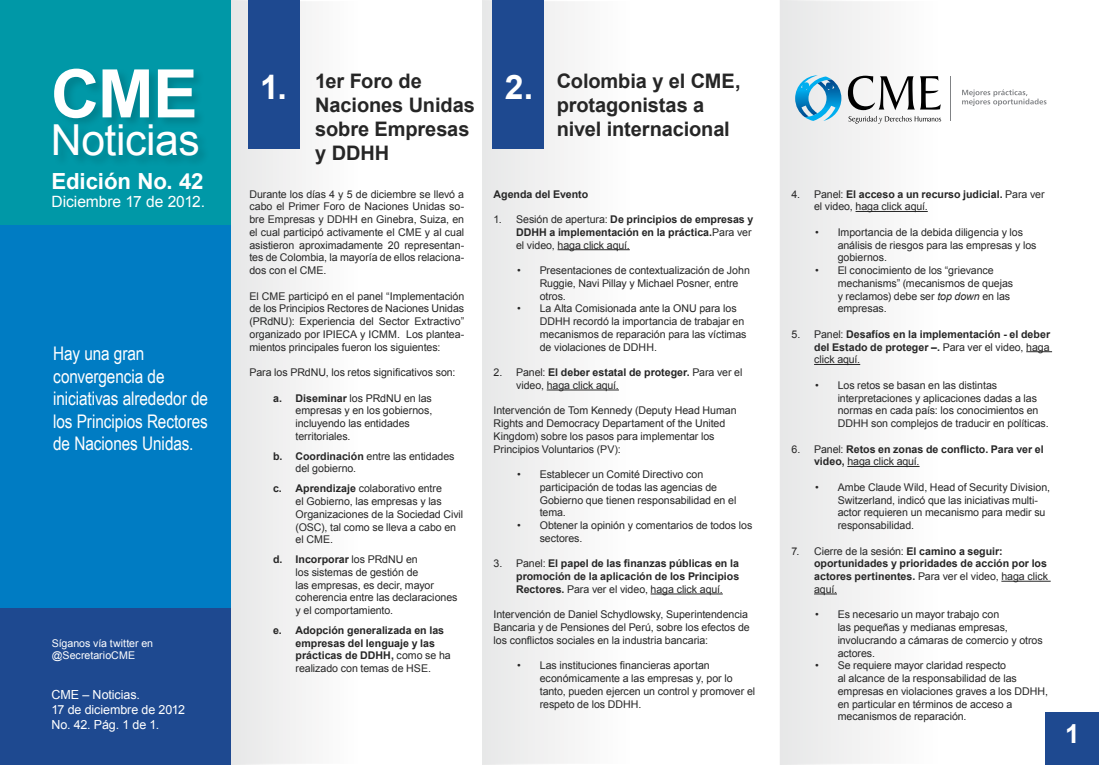
<style>
.page{position:relative;width:1099px;height:765px;background:#fff}
.page>*{position:absolute;margin:0;border:0;box-sizing:border-box;transform-origin:0 0}
.t1{font:700 67px "Arial";color:#fff}
.t2{font:42.75px "Arial";letter-spacing:-.01em;color:#fff}
.t3{font:700 33.75px "Arial";color:#fff}
.t4{font:700 26.25px "Arial";color:#fff}
.t5{font:700 22.25px "Arial";letter-spacing:-.005em;color:#fff}
.t6{font:700 20px/24px "Arial";letter-spacing:-.005em;color:#262626}
.t7{font:18.75px/22.5px "Arial Narrow";letter-spacing:-.005em;color:#fff}
.t8{font:15.62px "Arial";letter-spacing:-.005em;color:#fff}
.t9{font:12.5px/15px "Arial";letter-spacing:-.01em;color:#fff}
.t10{font:10.62px/12.8px "Arial";letter-spacing:-.005em;color:#262626}
.t11{font:700 10.62px/12.8px "Arial";color:#262626}
.t12{font:10.62px/12.2px "Arial";color:#fff}
.s1{font-weight:700}
.s2{font-weight:400}
.s3{font-style:italic}
</style>
<div class="page">
<div style="left:0;top:0;width:231px;height:763px;background:#007cc3"></div>
<div style="left:0;top:0;width:231px;height:225px;background:#0098a7"></div>
<div style="left:0;top:608px;width:231px;height:157px;background:#1e4990"></div>
<div style="left:53px;top:67px;width:157px;height:100px;background:#000;opacity:.15"></div>
<div style="left:780px;top:1px;width:310px;height:763px;background:linear-gradient(to right,#ececed,#fff)"></div>
<svg style="left:847px;top:76px;width:93px;height:34px"></svg>
<svg style="left:848px;top:116px;width:93px;height:8px"></svg>
<img style="left:795px;top:75px;width:36px;height:42px">
<img style="left:804px;top:80px;width:37px;height:41px">
<hr style="left:950px;top:76px;width:1px;height:45px;background:#808285">
<svg style="left:962px;top:89px;width:84px;height:17px"></svg>
<div style="left:1045px;top:713px;width:53px;height:52px;background:#1e4990"></div>
<div style="left:479px;top:1px;width:298px;height:763px;background:linear-gradient(to right,#ededed,#fff)"></div>
<div style="left:232px;top:1px;width:249px;height:763px;background:linear-gradient(to right,#eceded,#fff)"></div>
<div style="left:231px;top:0;width:250px;height:765px;border:1px solid #fff"></div>
<div style="left:248px;top:0;width:51px;height:149px;background:#1e4990"></div>
<div style="left:492px;top:0;width:52px;height:149px;background:#1e4990"></div>
<hr style="left:557px;top:249px;width:72px;height:1px;background:#262626">
<hr style="left:546px;top:390px;width:73px;height:1px;background:#262626">
<hr style="left:650px;top:594px;width:72px;height:1px;background:#262626">
<hr style="left:855px;top:211px;width:72px;height:1px;background:#262626">
<svg style="left:1026px;top:351px;width:26px;height:1px"></svg>
<hr style="left:814px;top:364px;width:46px;height:1px;background:#262626">
<hr style="left:847px;top:466px;width:72px;height:1px;background:#262626">
<hr style="left:1001px;top:581px;width:49px;height:1px;background:#262626">
<svg style="left:814px;top:594px;width:23px;height:1px"></svg>
<h1 class="t1" style="left:51px;top:49px;width:148px">CME</h1>
<h2 class="t2" style="left:51px;top:112px;width:150px">Noticias</h2>
<h3 class="t5" style="left:51px;top:166px;width:154px">Edición No. 42</h3>
<h3 class="t8" style="left:51px;top:192px;width:155px">Diciembre 17 de 2012.</h3>
<h3 class="t7" style="left:53px;top:342px;width:156px">Hay una gran convergencia de iniciativas alrededor de los Principios Rectores de Naciones Unidas.</h3>
<p class="t12" style="left:52px;top:637px;width:103px">Síganos vía twitter en @SecretarioCME</p>
<p class="t9" style="left:51px;top:687px;width:135px">CME – Noticias.<br>17 de diciembre de 2012<br>No. 42. Pág. 1 de 1.</p>
<h3 class="t6" style="left:315px;top:69px;width:161px">1er Foro de<br>Naciones Unidas sobre Empresas y DDHH</h3>
<h3 class="t6" style="left:556px;top:69px;width:185px">Colombia y el CME, protagonistas a nivel internacional</h3>
<h3 class="t3" style="left:260px;top:65px;width:28px">1.</h3>
<h3 class="t3" style="left:505px;top:65px;width:30px">2.</h3>
<p class="t10" style="left:249px;top:188px;width:216px;text-align:justify">Durante los días 4 y 5 de diciembre se llevó a cabo el Primer Foro de Naciones Unidas so&shy;bre Empresas y DDHH en Ginebra, Suiza, en el cual participó activamente el CME y al cual asistieron aproximadamente 20 representan&shy;tes de Colombia, la mayoría de ellos relaciona&shy;dos con el CME.</p>
<p class="t10" style="left:249px;top:290px;width:216px;text-align:justify">El CME participó en el panel “Implementación de los Principios Rectores de Naciones Unidas (PRdNU): Experiencia del Sector Extractivo” organizado por IPIECA y ICMM. Los plantea&shy;mientos principales fueron los siguientes:</p>
<p class="t10" style="left:249px;top:366px;width:207px">Para los PRdNU, los retos significativos son:</p>
<p class="t10" style="left:295px;top:392px;width:138px;text-indent:-23px"><span class="s1">a. Diseminar</span> los PRdNU en las empresas y en los gobiernos, incluyendo las entidades territoriales.</p>
<p class="t10" style="left:295px;top:450px;width:160px;text-indent:-23px"><span class="s1">b. Coordinación</span> entre las entidades del gobierno.</p>
<p class="t10" style="left:295px;top:482px;width:169px;text-indent:-23px"><span class="s1">c. Aprendizaje</span> colaborativo entre<br>el Gobierno, las empresas y las<br>Organizaciones de la Sociedad Civil (OSC), tal como se lleva a cabo en el CME.</p>
<p class="t10" style="left:295px;top:553px;width:163px;text-indent:-23px"><span class="s1">d. Incorporar</span> los PRdNU en<br>los sistemas de gestión de<br>las empresas, es decir, mayor coherencia entre las declaraciones y el comportamiento.</p>
<p class="t11" style="left:295px;top:624px;width:157px;text-indent:-23px">e. Adopción generalizada en las empresas del lenguaje y las prácticas de DDHH, <span class="s2">como se ha realizado con temas de HSE.</span></p>
<p class="t11" style="left:493px;top:188px;width:96px">Agenda del Evento</p>
<p class="t11" style="left:516px;top:213px;width:239px;text-indent:-22px"><span class="s2">1. Sesión de apertura:</span> De principios de empresas y<br>DDHH a implementación en la práctica.<span class="s2">Para ver el video, haga click aquí.</span></p>
<p class="t10" style="left:539px;top:264px;width:212px;text-indent:-23px">• Presentaciones de contextualización de John<br>Ruggie, Navi Pillay y Michael Posner, entre otros.</p>
<p class="t10" style="left:539px;top:302px;width:208px;text-indent:-23px">• La Alta Comisionada ante la ONU para los DDHH recordó la importancia de trabajar en mecanismos de reparación para las víctimas de violaciones de DDHH.</p>
<p class="t10" style="left:516px;top:366px;width:228px;text-indent:-23px">2. Panel: <span class="s1">El deber estatal de proteger.</span> Para ver el video, haga click aquí.</p>
<p class="t10" style="left:493px;top:404px;width:244px">Intervención de Tom Kennedy (Deputy Head Human Rights and Democracy Departament of the United Kingdom) sobre los pasos para implementar los Principios Voluntarios (PV):</p>
<p class="t10" style="left:539px;top:468px;width:198px;text-indent:-23px">• Establecer un Comité Directivo con participación de todas las agencias de<br>Gobierno que tienen responsabilidad en el tema.</p>
<p class="t10" style="left:539px;top:519px;width:214px;text-indent:-23px">• Obtener la opinión y comentarios de todos los sectores.</p>
<p class="t11" style="left:516px;top:558px;width:225px;text-align:justify;text-indent:-23px"><span class="s2">3. Panel:</span> El papel de las finanzas públicas en la promoción de la aplicación de los Principios Rectores. <span class="s2">Para ver el video, haga click aquí.</span></p>
<p class="t10" style="left:493px;top:608px;width:258px">Intervención de Daniel Schydlowsky, Superintendencia<br>Bancaria y de Pensiones del Perú, sobre los efectos de los conflictos sociales en la industria bancaria:</p>
<p class="t10" style="left:539px;top:659px;width:217px;text-indent:-23px">• Las instituciones financieras aportan económicamente a las empresas y, por lo tanto, pueden ejercen un control y promover el respeto de los DDHH.</p>
<p class="t10" style="left:814px;top:188px;width:232px;text-indent:-23px">4. Panel: <span class="s1">El acceso a un recurso judicial.</span> Para ver el video, haga click aquí.</p>
<p class="t10" style="left:837px;top:226px;width:200px;text-indent:-23px">• Importancia de la debida diligencia y los análisis de riesgos para las empresas y los gobiernos.</p>
<p class="t10" style="left:837px;top:264px;width:177px;text-indent:-23px">• El conocimiento de los “grievance mechanisms” (mecanismos de quejas y reclamos) debe ser <span class="s3">top down</span> en las empresas.</p>
<p class="t11" style="left:814px;top:328px;width:237px;text-align:justify;text-indent:-23px"><span class="s2">5. Panel:</span> Desafíos en la implementación - el deber del Estado de proteger –. <span class="s2">Para ver el video, haga click aquí.</span></p>
<p class="t10" style="left:837px;top:379px;width:213px;text-indent:-23px">• Los retos se basan en las distintas interpretaciones y aplicaciones dadas a las normas en cada país: los conocimientos en DDHH son complejos de traducir en políticas.</p>
<p class="t11" style="left:814px;top:443px;width:231px;text-indent:-23px"><span class="s2">6. Panel:</span> Retos en zonas de conflicto. Para ver el video, <span class="s2">haga click aquí.</span></p>
<p class="t10" style="left:837px;top:481px;width:214px;text-indent:-23px">• Ambe Claude Wild, Head of Security Division, Switzerland, indicó que las iniciativas multi&shy;actor requieren un mecanismo para medir su responsabilidad.</p>
<p class="t11" style="left:814px;top:545px;width:235px;text-indent:-23px"><span class="s2">7. Cierre de la sesión:</span> El camino a seguir: oportunidades y prioridades de acción por los actores pertinentes. <span class="s2">Para ver el video, haga click aquí.</span></p>
<p class="t10" style="left:837px;top:608px;width:207px;text-indent:-23px">• Es necesario un mayor trabajo con<br>las pequeñas y medianas empresas, involucrando a cámaras de comercio y otros actores.</p>
<p class="t10" style="left:837px;top:659px;width:212px;text-indent:-23px">• Se requiere mayor claridad respecto<br>al alcance de la responsabilidad de las empresas en violaciones graves a los DDHH, en particular en términos de acceso a mecanismos de reparación.</p>
<h3 class="t4" style="left:1065px;top:716px;width:16px">1</h3>
</div>
